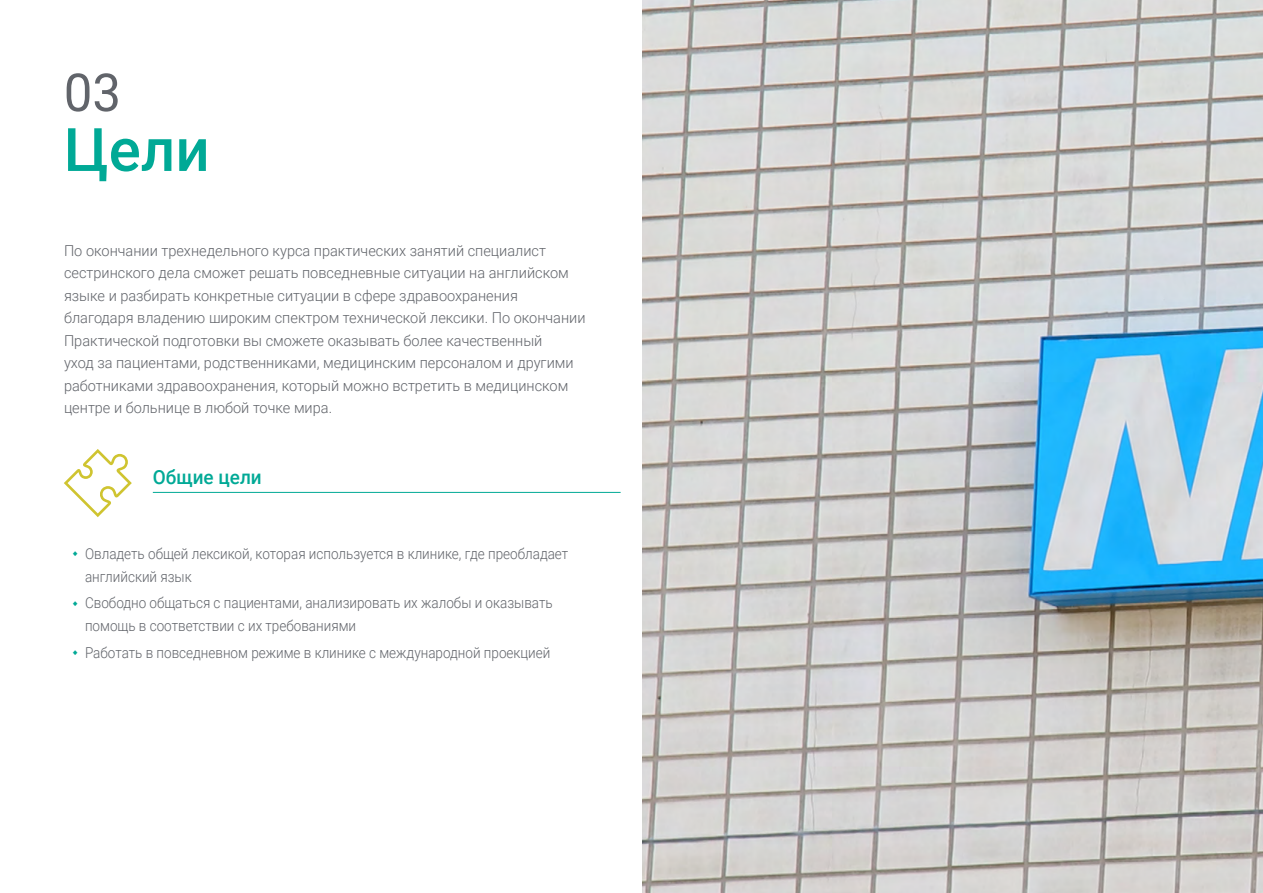
<style>
.page{position:relative;width:1263px;height:893px;background:#fff}
.page>*{position:absolute;margin:0;border:0;box-sizing:border-box;transform-origin:0 0}
.t1{font:500 60px "Roboto";color:#00a996}
.t2{font:52.5px "Roboto";color:#61646a}
.t3{font:500 19.5px "Roboto";color:#00a996}
.t4{font:300 15px/22.5px "Roboto";color:#61646a}
.t5{font:300 15px/22.5px "Roboto";color:#61646a;scale:.9 1}
</style>
<div class="page">
<img style="left:642px;top:0;width:621px;height:893px">
<hr style="left:153px;top:492px;width:468px;height:1px;background:#00a996">
<svg style="left:64px;top:449px;width:68px;height:68px"></svg>
<h2 class="t2" style="left:64px;top:56px;width:59px">03</h2>
<h1 class="t1" style="left:64px;top:108px;width:147px">Цели</h1>
<p class="t4" style="left:64px;top:239px;width:523px">По окончании трехнедельного курса практических занятий специалист сестринского дела сможет решать повседневные ситуации на английском языке и разбирать конкретные ситуации в сфере здравоохранения благодаря владению широким спектром технической лексики. По окончании Практической подготовки вы сможете оказывать более качественный<br>уход за пациентами, родственниками, медицинским персоналом и другими работниками здравоохранения, который можно встретить в медицинском центре и больнице в любой точке мира.</p>
<h3 class="t3" style="left:153px;top:463px;width:110px">Общие цели</h3>
<p class="t5" style="left:85px;top:542px;width:538px">Овладеть общей лексикой, которая используется в клинике, где преобладает английский язык</p>
<p class="t5" style="left:85px;top:591px;width:521px">Свободно общаться с пациентами, анализировать их жалобы и оказывать помощь в соответствии с их требованиями</p>
<p class="t5" style="left:85px;top:640px;width:518px">Работать в повседневном режиме в клинике с международной проекцией</p>
</div>
